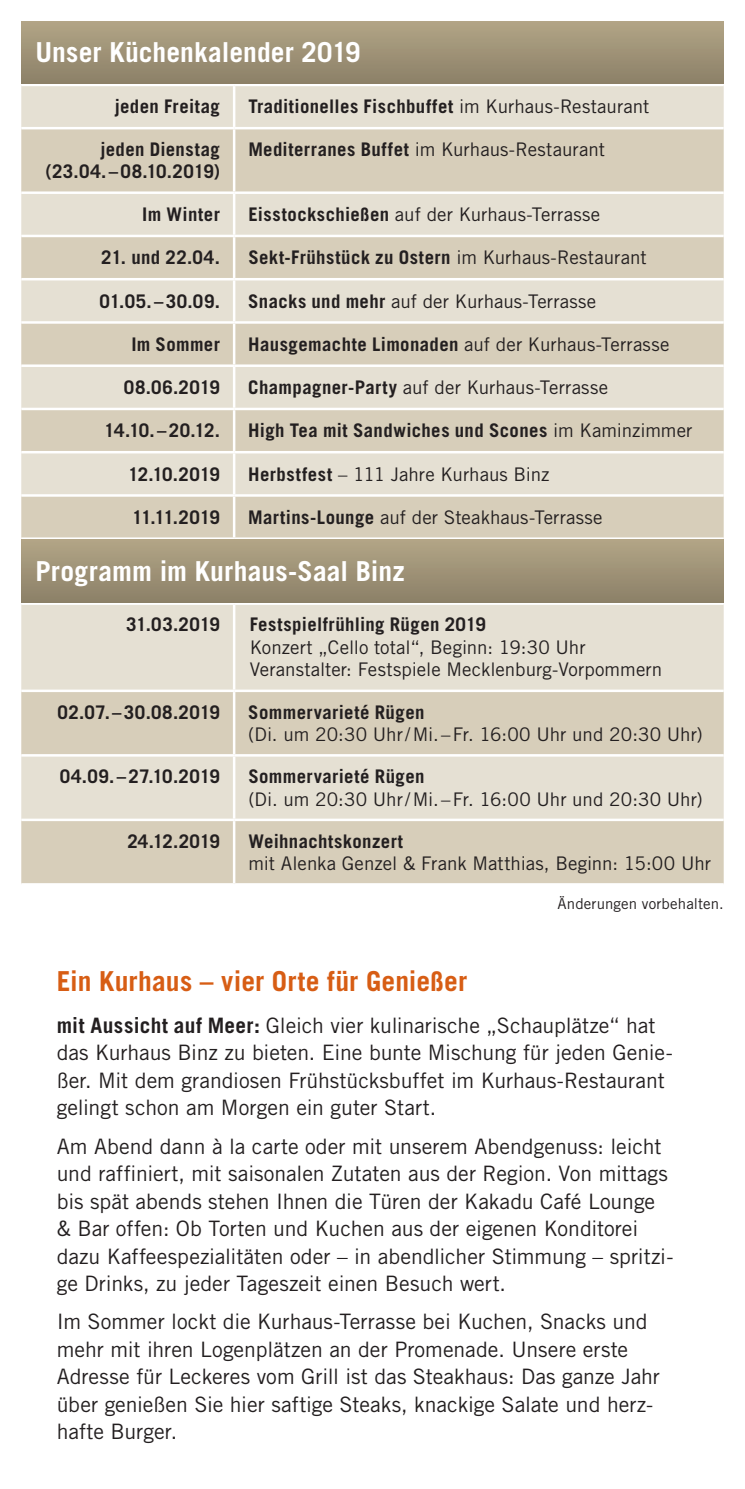
<style>
.page{position:relative;width:745px;height:1489px;background:#fff}
.page>*{position:absolute;margin:0;border:0;box-sizing:border-box;transform-origin:0 0}
.t1{font:700 27.5px "Trade Gothic LT";letter-spacing:.005em;color:#fff}
.t2{font:700 27.5px "Trade Gothic LT";letter-spacing:.005em;color:#d75d14}
.t3{font:21.25px/27.5px "Trade Gothic LT";letter-spacing:-.005em;color:#231f20}
.t4{font:18.75px/22.5px "Trade Gothic LT";color:#231f20}
.t5{font:700 18.75px/22.5px "Trade Gothic LT";letter-spacing:.02em;color:#231f20;text-align:right}
.t6{font:15px "Trade Gothic LT";letter-spacing:.01em;color:#231f20}
.s1{font-weight:400}
.s2{font-weight:700}
</style>
<div class="page">
<div style="left:21px;top:86px;width:702px;height:41px;background:#e5e0d3"></div>
<svg style="left:21px;top:129px;width:702px;height:408px;background:#ddd5c4"></svg>
<hr style="left:233px;top:86px;width:2px;height:41px;background:#fff">
<hr style="left:233px;top:129px;width:2px;height:62px;background:#fff">
<hr style="left:21px;top:191px;width:213px;height:3px;background:#fff">
<hr style="left:234px;top:191px;width:489px;height:3px;background:#fff">
<hr style="left:233px;top:194px;width:2px;height:41px;background:#fff">
<hr style="left:21px;top:235px;width:213px;height:2px;background:#fff">
<hr style="left:234px;top:235px;width:489px;height:2px;background:#fff">
<hr style="left:233px;top:237px;width:2px;height:41px;background:#fff">
<hr style="left:21px;top:278px;width:213px;height:2px;background:#fff">
<hr style="left:234px;top:278px;width:489px;height:2px;background:#fff">
<hr style="left:233px;top:280px;width:2px;height:41px;background:#fff">
<hr style="left:21px;top:321px;width:213px;height:3px;background:#fff">
<hr style="left:234px;top:321px;width:489px;height:3px;background:#fff">
<hr style="left:233px;top:324px;width:2px;height:40px;background:#fff">
<hr style="left:21px;top:364px;width:213px;height:3px;background:#fff">
<hr style="left:234px;top:364px;width:489px;height:3px;background:#fff">
<hr style="left:233px;top:367px;width:2px;height:40px;background:#fff">
<hr style="left:21px;top:407px;width:213px;height:3px;background:#fff">
<hr style="left:234px;top:407px;width:489px;height:3px;background:#fff">
<hr style="left:233px;top:410px;width:2px;height:41px;background:#fff">
<hr style="left:21px;top:451px;width:213px;height:2px;background:#fff">
<hr style="left:234px;top:451px;width:489px;height:2px;background:#fff">
<hr style="left:233px;top:453px;width:2px;height:41px;background:#fff">
<hr style="left:21px;top:494px;width:213px;height:2px;background:#fff">
<hr style="left:234px;top:494px;width:489px;height:2px;background:#fff">
<hr style="left:233px;top:496px;width:2px;height:41px;background:#fff">
<div style="left:21px;top:605px;width:702px;height:84px;background:#e5e0d3"></div>
<svg style="left:21px;top:692px;width:702px;height:191px;background:#dbd4c2"></svg>
<hr style="left:233px;top:605px;width:2px;height:84px;background:#fff">
<hr style="left:233px;top:692px;width:2px;height:62px;background:#fff">
<hr style="left:233px;top:756px;width:2px;height:62px;background:#fff">
<hr style="left:233px;top:821px;width:2px;height:62px;background:#fff">
<hr style="left:21px;top:754px;width:213px;height:2px;background:#fff">
<hr style="left:234px;top:754px;width:489px;height:2px;background:#fff">
<hr style="left:21px;top:818px;width:213px;height:3px;background:#fff">
<hr style="left:234px;top:818px;width:489px;height:3px;background:#fff">
<div style="left:21px;top:21px;width:702px;height:63px;background:linear-gradient(to bottom,#b2a586,#8c8067)"></div>
<div style="left:21px;top:540px;width:702px;height:62px;background:linear-gradient(to bottom,#b2a586,#8d8168)"></div>
<p class="t1" style="left:35px;top:36px;width:326px">Unser Küchenkalender 2019</p>
<p class="t5" style="left:115px;top:94px;width:107px">jeden Freitag</p>
<p class="t5" style="left:248px;top:94px;width:402px">Traditionelles Fischbuffet <span class="s1">im Kurhaus-Restaurant</span></p>
<p class="t5" style="left:46px;top:138px;width:176px">jeden Dienstag (23.04.–08.10.2019)</p>
<p class="t4" style="left:248px;top:138px;width:358px"><span class="s2">Mediterranes Buffet</span> im Kurhaus-Restaurant</p>
<p class="t5" style="left:142px;top:203px;width:79px">Im Winter</p>
<p class="t4" style="left:248px;top:203px;width:353px"><span class="s2">Eisstockschießen</span> auf der Kurhaus-Terrasse</p>
<p class="t5" style="left:101px;top:246px;width:120px">21. und 22.04.</p>
<p class="t5" style="left:248px;top:246px;width:399px">Sekt-Frühstück zu Ostern <span class="s1">im Kurhaus-Restaurant</span></p>
<p class="t5" style="left:99px;top:289px;width:122px">01.05. –30.09.</p>
<p class="t4" style="left:248px;top:289px;width:349px"><span class="s2">Snacks und mehr</span> auf der Kurhaus-Terrasse</p>
<p class="t5" style="left:131px;top:332px;width:90px">Im Sommer</p>
<p class="t4" style="left:248px;top:333px;width:422px"><span class="s2">Hausgemachte Limonaden</span> auf der Kurhaus-Terrasse</p>
<p class="t5" style="left:124px;top:376px;width:97px">08.06.2019</p>
<p class="t4" style="left:248px;top:376px;width:361px"><span class="s2">Champagner-Party</span> auf der Kurhaus-Terrasse</p>
<p class="t5" style="left:104px;top:419px;width:117px">14.10.–20.12.</p>
<p class="t5" style="left:248px;top:419px;width:445px">High Tea mit Sandwiches und Scones <span class="s1">im Kaminzimmer</span></p>
<p class="t5" style="left:128px;top:462px;width:93px">12.10.2019</p>
<p class="t4" style="left:248px;top:462px;width:302px"><span class="s2">Herbstfest</span> – 111 Jahre Kurhaus Binz</p>
<p class="t5" style="left:132px;top:505px;width:89px">11.11.2019</p>
<p class="t4" style="left:248px;top:506px;width:355px"><span class="s2">Martins-Lounge</span> auf der Steakhaus-Terrasse</p>
<p class="t1" style="left:35px;top:554px;width:370px">Programm im Kurhaus-Saal Binz</p>
<p class="t5" style="left:126px;top:613px;width:95px">31.03.2019</p>
<p class="t5" style="left:249px;top:613px;width:237px">Festspielfrühling Rügen 2019</p>
<p class="t4" style="left:249px;top:635px;width:414px">Konzert „Cello total“, Beginn: 19:30 Uhr<br>Veranstalter: Festspiele Mecklenburg-Vorpommern</p>
<p class="t5" style="left:57px;top:700px;width:164px">02.07.–30.08.2019</p>
<p class="t5" style="left:248px;top:700px;width:177px">Sommervarieté Rügen</p>
<p class="t4" style="left:248px;top:723px;width:455px">(Di. um 20:30 Uhr/Mi. –Fr. 16:00 Uhr und 20:30 Uhr)</p>
<p class="t5" style="left:60px;top:764px;width:162px">04.09.–27.10.2019</p>
<p class="t5" style="left:248px;top:764px;width:177px">Sommervarieté Rügen</p>
<p class="t4" style="left:248px;top:787px;width:455px">(Di. um 20:30 Uhr/Mi. –Fr. 16:00 Uhr und 20:30 Uhr)</p>
<p class="t5" style="left:127px;top:829px;width:94px">24.12.2019</p>
<p class="t5" style="left:248px;top:829px;width:156px">Weihnachtskonzert</p>
<p class="t4" style="left:248px;top:851px;width:464px">mit Alenka Genzel &amp; Frank Matthias, Beginn: 15:00 Uhr</p>
<p class="t6" style="left:557px;top:895px;width:168px">Änderungen vorbehalten.</p>
<p class="t2" style="left:57px;top:964px;width:412px">Ein Kurhaus – vier Orte für Genießer</p>
<p class="t3" style="left:57px;top:1011px;width:617px"><span class="s2">mit Aussicht auf Meer:</span> Gleich vier kulinarische „Schauplätze“ hat das Kurhaus Binz zu bieten. Eine bunte Mischung für jeden Genie&shy;ßer. Mit dem grandiosen Frühstücksbuffet im Kurhaus-Restaurant gelingt schon am Morgen ein guter Start.</p>
<p class="t3" style="left:57px;top:1131px;width:617px">Am Abend dann à la carte oder mit unserem Abendgenuss: leicht und raffiniert, mit saisonalen Zutaten aus der Region. Von mittags bis spät abends stehen Ihnen die Türen der Kakadu Café Lounge &amp; Bar offen: Ob Torten und Kuchen aus der eigenen Konditorei dazu Kaffeespezialitäten oder – in abendlicher Stimmung – spritzi&shy;ge Drinks, zu jeder Tageszeit einen Besuch wert.</p>
<p class="t3" style="left:57px;top:1307px;width:604px">Im Sommer lockt die Kurhaus-Terrasse bei Kuchen, Snacks und mehr mit ihren Logenplätzen an der Promenade. Unsere erste Adresse für Leckeres vom Grill ist das Steakhaus: Das ganze Jahr über genießen Sie hier saftige Steaks, knackige Salate und herz&shy;hafte Burger.</p>
</div>
